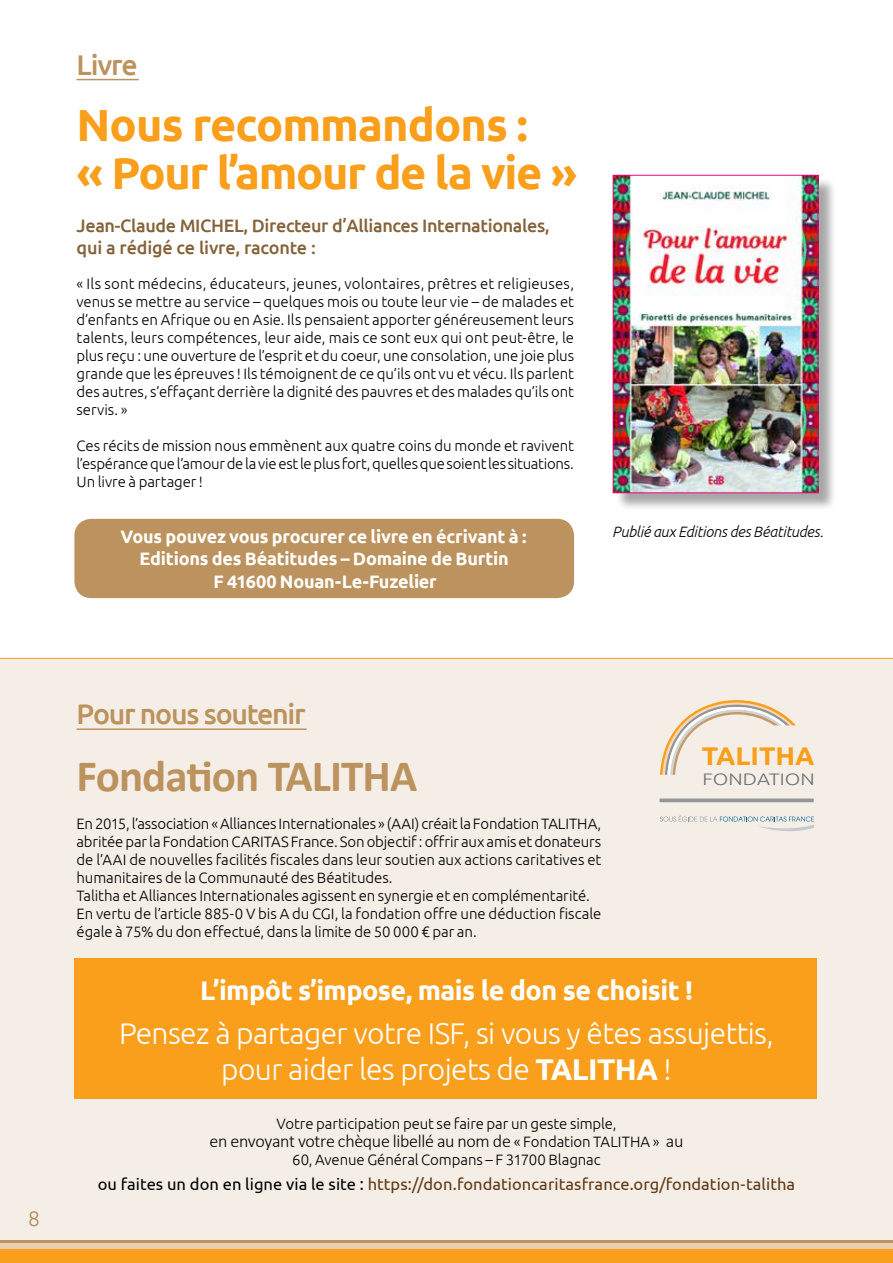
<style>
.page{position:relative;width:893px;height:1263px;background:#fff}
.page>*{position:absolute;margin:0;border:0;box-sizing:border-box;transform-origin:0 0}
.t1{font:700 45px/48px "Ubuntu";letter-spacing:-.02em;color:#f99f1c}
.t2{font:700 45px "Calibri";letter-spacing:-.02em;color:#bc935e}
.t3{font:300 30px/36px "Ubuntu";letter-spacing:-.02em;color:#fff;text-align:center}
.t4{font:500 28.5px "Ubuntu";letter-spacing:-.045em;color:#bc935e}
.t5{font:700 27px "Ubuntu";letter-spacing:-.02em;color:#fff}
.t6{font:700 25.35px "Ubuntu";color:#f99f1c;scale:1.06 1}
.t7{font:300 21px "Ubuntu";color:#bc935e}
.t8{font:700 18px/22.5px "Ubuntu";letter-spacing:-.01em;color:#fff;text-align:center}
.t9{font:500 18px/21.6px "Ubuntu";letter-spacing:-.02em;color:#85633a}
.t10{font:300 18px "Calibri";letter-spacing:-.02em;color:#000}
.t11{font:16.5px "Ubuntu";letter-spacing:.005em;color:#603913}
.t12{font:300 16.5px "Ubuntu";color:#6d6e71;scale:1.22 1}
.t13{font:300 15px/18px "Ubuntu";letter-spacing:-.005em;color:#000;text-align:justify}
.t14{font:italic 300 15px "Ubuntu";letter-spacing:-.015em;color:#000}
.s1{font-weight:700}
.s2{font-family:"Ubuntu";font-size:15px}
.s3{color:#000}
</style>
<div class="page">
<div style="left:0;top:1239px;width:893px;height:24px;background:#bc935e"></div>
<div style="left:0;top:1243px;width:893px;height:20px;background:#e7cfaf"></div>
<div style="left:0;top:1249px;width:893px;height:14px;background:#f99f1c"></div>
<div style="left:74px;top:519px;width:500px;height:79px;background:#bc935e;border-radius:17px"></div>
<div style="left:0;top:658px;width:893px;height:581px;background:#f4eee7"></div>
<hr style="left:0;top:658px;width:893px;height:1px;background:#f99f1c">
<hr style="left:77px;top:79px;width:62px;height:1px;background:#bc935e">
<svg style="left:660px;top:798px;width:154px;height:4px"></svg>
<svg style="left:660px;top:700px;width:136px;height:75px"></svg>
<svg style="left:660px;top:815px;width:154px;height:16px"></svg>
<div style="left:615px;top:177px;width:222px;height:335px;background:#000;opacity:.35"></div>
<img style="left:615px;top:177px;width:201px;height:314px">
<div style="left:613px;top:175px;width:205px;height:318px;border:1px solid #ed0678"></div>
<div style="left:74px;top:959px;width:742px;height:140px;background:#f99f1c"></div>
<hr style="left:77px;top:728px;width:230px;height:2px;background:#bc935e">
<h3 class="t4" style="left:77px;top:46px;width:63px">Livre</h3>
<h1 class="t1" style="left:77px;top:101px;width:502px">Nous recommandons :<br>« Pour l’amour de la vie »</h1>
<p class="t9" style="left:77px;top:214px;width:475px">Jean-Claude MICHEL, Directeur d’Alliances Internationales, qui a rédigé ce livre, raconte :</p>
<p class="t13" style="left:77px;top:274px;width:499px">« Ils sont médecins, éducateurs, jeunes, volontaires, prêtres et religieuses, venus se mettre au service – quelques mois ou toute leur vie – de malades et d’enfants en Afrique ou en Asie. Ils pensaient apporter généreusement leurs talents, leurs compétences, leur aide, mais ce sont eux qui ont peut-être, le plus reçu : une ouverture de l’esprit et du coeur, une consolation, une joie plus grande que les épreuves ! Ils témoignent de ce qu’ils ont vu et vécu. Ils parlent des autres, s’effaçant derrière la dignité des pauvres et des malades qu’ils ont servis. »</p>
<p class="t13" style="left:77px;top:436px;width:499px">Ces récits de mission nous emmènent aux quatre coins du monde et ravivent l’espérance que l’amour de la vie est le plus fort, quelles que soient les situations.<br>Un livre à partager !</p>
<p class="t8" style="left:120px;top:525px;width:408px">Vous pouvez vous procurer ce livre en écrivant à :<br>Editions des Béatitudes – Domaine de Burtin<br>F 41600 Nouan-Le-Fuzelier</p>
<p class="t14" style="left:612px;top:522px;width:213px">Publié aux Editions des Béatitudes.</p>
<h3 class="t7" style="left:28px;top:1206px;width:13px">8</h3>
<h3 class="t4" style="left:77px;top:696px;width:231px">Pour nous soutenir</h3>
<h1 class="t2" style="left:77px;top:744px;width:342px">Fondation TALITHA</h1>
<p class="t13" style="left:77px;top:814px;width:526px;text-align:left">En 2015, l’association « Alliances Internationales » (AAI) créait la Fondation TALITHA, abritée par la Fondation CARITAS France. Son objectif : offrir aux amis et donateurs de l’AAI de nouvelles facilités fiscales dans leur soutien aux actions caritatives et humanitaires de la Communauté des Béatitudes.<br>Talitha et Alliances Internationales agissent en synergie et en complémentarité.<br>En vertu de l’article 885-0 V bis A du CGI, la fondation offre une déduction fiscale égale à 75% du don effectué, dans la limite de 50 000 € par an.</p>
<h3 class="t5" style="left:200px;top:974px;width:494px">L’impôt s’impose, mais le don se choisit !</h3>
<h2 class="t3" style="left:119px;top:1015px;width:656px">Pensez à partager votre ISF, si vous y êtes assujettis, pour aider les projets de <span class="s1">TALITHA</span> !</h2>
<p class="t13" style="left:277px;top:1114px;width:341px">Votre participation peut se faire par un geste simple,</p>
<p class="t10" style="left:210px;top:1130px;width:475px">en envoyant votre chèque libellé au nom de <span class="s2">« Fondation TALITHA »</span> au</p>
<p class="t13" style="left:292px;top:1150px;width:310px">60, Avenue Général Compans – F 31700 Blagnac</p>
<p class="t11" style="left:98px;top:1174px;width:699px"><span class="s3">ou faites un don en ligne via le site :</span> https://don.fondationcaritasfrance.org/fondation-talitha</p>
<h3 class="t6" style="left:702px;top:740px;width:108px">TALITHA</h3>
<p class="t12" style="left:702px;top:769px;width:94px">FONDATION</p>
</div>
